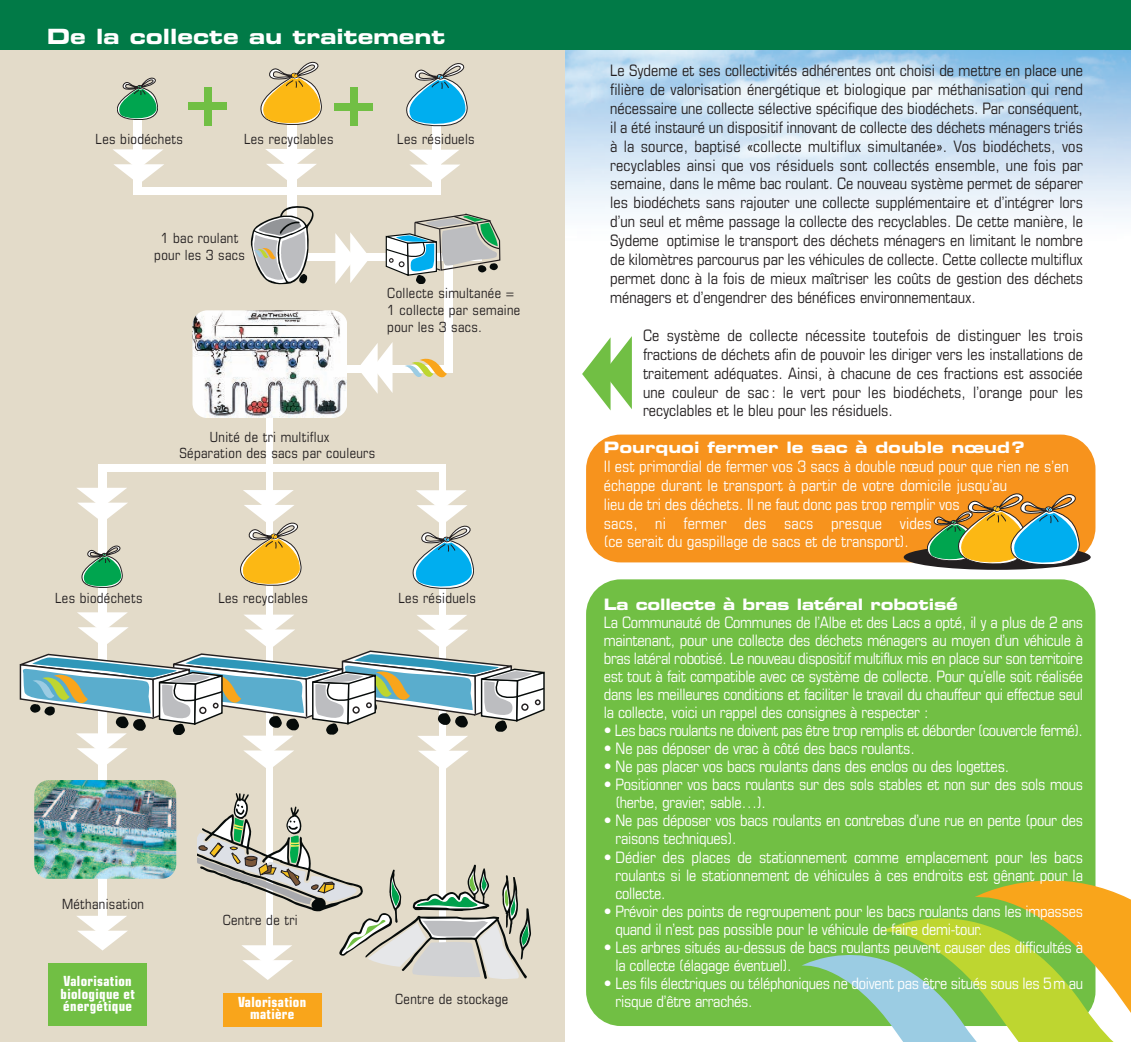
<style>
.page{position:relative;width:1131px;height:1042px;background:#fff}
.page>*{position:absolute;margin:0;border:0;box-sizing:border-box;transform-origin:0 0}
.t1{font:21px "Eurostile Bold Extended Two";color:#fff}
.t2{font:condensed 15.75px/18px "Eurostile";letter-spacing:-.015em;color:#fff}
.t3{font:condensed 15.75px/18.9px "Eurostile";color:#231f20;text-align:justify}
.t4{font:15.75px "Eurostile Bold Extended Two";letter-spacing:-.015em;color:#fff}
.t5{font:condensed 14px/16.8px "Eurostile";letter-spacing:.025em;color:#231f20;text-align:center}
.t6{font:700 condensed 14px/12.2px "Eurostile";letter-spacing:.025em;color:#fff}
</style>
<div class="page">
<div style="left:586px;top:579px;width:509px;height:446px;background:#71bf44;border-radius:35px"></div>
<div style="left:0;top:0;width:564px;height:1041px;background:#e3dbc9"></div>
<svg style="left:801px;top:822px;width:329px;height:219px"></svg>
<div style="left:0;top:0;width:1130px;height:50px;background:#017a47"></div>
<svg style="left:361px;top:343px;width:31px;height:50px"></svg>
<svg style="left:77px;top:487px;width:51px;height:32px"></svg>
<svg style="left:113px;top:149px;width:51px;height:35px"></svg>
<svg style="left:265px;top:149px;width:51px;height:31px"></svg>
<svg style="left:335px;top:232px;width:35px;height:52px"></svg>
<svg style="left:409px;top:150px;width:51px;height:34px"></svg>
<div style="left:295px;top:365px;width:158px;height:8px;background:#fff"></div>
<div style="left:133px;top:187px;width:307px;height:8px;background:#fff"></div>
<div style="left:284px;top:253px;width:197px;height:7px;background:#fff"></div>
<div style="left:98px;top:463px;width:9px;height:456px;background:#fff"></div>
<div style="left:287px;top:124px;width:10px;height:147px;background:#fff"></div>
<div style="left:445px;top:234px;width:8px;height:138px;background:#fff"></div>
<div style="left:100px;top:464px;width:345px;height:7px;background:#fff"></div>
<div style="left:266px;top:405px;width:7px;height:545px;background:#fff"></div>
<div style="left:439px;top:464px;width:7px;height:479px;background:#fff"></div>
<svg style="left:82px;top:545px;width:41px;height:42px"></svg>
<svg style="left:413px;top:490px;width:61px;height:98px"></svg>
<svg style="left:240px;top:490px;width:61px;height:95px"></svg>
<svg style="left:20px;top:612px;width:525px;height:157px"></svg>
<svg style="left:251px;top:206px;width:62px;height:78px"></svg>
<svg style="left:77px;top:916px;width:51px;height:34px"></svg>
<div style="left:49px;top:963px;width:98px;height:62px;background:#71bf44"></div>
<svg style="left:198px;top:793px;width:333px;height:186px"></svg>
<div style="left:223px;top:992px;width:98px;height:33px;background:#f9a51b"></div>
<div style="left:204px;top:87px;width:8px;height:39px;background:#71bf44"></div>
<div style="left:188px;top:102px;width:39px;height:8px;background:#71bf44"></div>
<div style="left:350px;top:87px;width:7px;height:39px;background:#71bf44"></div>
<div style="left:334px;top:103px;width:39px;height:7px;background:#71bf44"></div>
<svg style="left:582px;top:336px;width:50px;height:74px"></svg>
<div style="left:134px;top:116px;width:8px;height:78px;background:#fff"></div>
<div style="left:432px;top:124px;width:8px;height:71px;background:#fff"></div>
<svg style="left:117px;top:78px;width:41px;height:42px"></svg>
<svg style="left:406px;top:63px;width:61px;height:63px"></svg>
<svg style="left:260px;top:62px;width:62px;height:63px"></svg>
<svg style="left:386px;top:213px;width:114px;height:71px"></svg>
<img style="left:34px;top:779px;width:142px;height:99px;border-radius:15px">
<img style="left:192px;top:310px;width:155px;height:107px;border-radius:15px">
<div style="left:586px;top:434px;width:509px;height:128px;background:#f7931d;border-radius:35px"></div>
<div style="left:904px;top:544px;width:186px;height:25px;background:#231f20;border-radius:50%"></div>
<svg style="left:927px;top:493px;width:152px;height:72px"></svg>
<svg style="left:405px;top:358px;width:42px;height:19px"></svg>
<h1 class="t1" style="left:47px;top:29px;width:400px">De la collecte au traitement</h1>
<p class="t5" style="left:96px;top:132px;width:89px">Les biodéchets</p>
<p class="t5" style="left:397px;top:132px;width:79px">Les résiduels</p>
<p class="t5" style="left:244px;top:132px;width:91px">Les recyclables</p>
<p class="t5" style="left:154px;top:231px;width:92px">1 bac roulant pour les 3 sacs</p>
<p class="t5" style="left:387px;top:286px;width:135px;text-align:left">Collecte simultanée =<br>1 collecte par semaine pour les 3 sacs.</p>
<p class="t5" style="left:210px;top:430px;width:121px">Unité de tri multiflux</p>
<p class="t5" style="left:179px;top:445px;width:197px">Séparation des sacs par couleurs</p>
<p class="t5" style="left:55px;top:590px;width:89px">Les biodéchets</p>
<p class="t5" style="left:218px;top:590px;width:91px">Les recyclables</p>
<p class="t5" style="left:398px;top:590px;width:79px">Les résiduels</p>
<p class="t5" style="left:62px;top:896px;width:84px">Méthanisation</p>
<p class="t6" style="left:61px;top:976px;width:76px">Valorisation biologique et énergétique</p>
<p class="t5" style="left:223px;top:911px;width:77px">Centre de tri</p>
<p class="t6" style="left:238px;top:996px;width:70px;text-align:center">Valorisation matière</p>
<p class="t5" style="left:395px;top:991px;width:115px">Centre de stockage</p>
<p class="t3" style="left:610px;top:62px;width:474px">Le Sydeme et ses collectivités adhérentes ont choisi de mettre en place une filière de valorisation énergétique et biologique par méthanisation qui rend nécessaire une collecte sélective spécifique des biodéchets. Par conséquent, il a été instauré un dispositif innovant de collecte des déchets ménagers triés à la source, baptisé «collecte multiflux simultanée». Vos biodéchets, vos recyclables ainsi que vos résiduels sont collectés ensemble, une fois par semaine, dans le même bac roulant. Ce nouveau système permet de séparer les biodéchets sans rajouter une collecte supplémentaire et d’intégrer lors d’un seul et même passage la collecte des recyclables. De cette manière, le Sydeme optimise le transport des déchets ménagers en limitant le nombre de kilomètres parcourus par les véhicules de collecte. Cette collecte multiflux permet donc à la fois de mieux maîtriser les coûts de gestion des déchets ménagers et d’engendrer des bénéfices environnementaux.</p>
<p class="t3" style="left:643px;top:327px;width:441px">Ce système de collecte nécessite toutefois de distinguer les trois fractions de déchets afin de pouvoir les diriger vers les installations de traitement adéquates. Ainsi, à chacune de ces fractions est associée une couleur de sac: le vert pour les biodéchets, l’orange pour les recyclables et le bleu pour les résiduels.</p>
<p class="t4" style="left:604px;top:441px;width:422px">Pourquoi fermer le sac à double nœud?</p>
<p class="t2" style="left:604px;top:458px;width:466px;line-height:18.9px">Il est primordial de fermer vos 3 sacs à double nœud pour que rien ne s’en échappe durant le transport à partir de votre domicile jusqu’au<br>lieu de tri des déchets. Il ne faut donc pas trop remplir vos<br>sacs, ni fermer des sacs presque vides<br>(ce serait du gaspillage de sacs et de transport).</p>
<p class="t4" style="left:604px;top:598px;width:355px">La collecte à bras latéral robotisé</p>
<p class="t2" style="left:604px;top:614px;width:481px;text-align:justify">La Communauté de Communes de l’Albe et des Lacs a opté, il y a plus de 2 ans maintenant, pour une collecte des déchets ménagers au moyen d’un véhicule à bras latéral robotisé. Le nouveau dispositif multiflux mis en place sur son territoire est tout à fait compatible avec ce système de collecte. Pour qu’elle soit réalisée dans les meilleures conditions et faciliter le travail du chauffeur qui effectue seul la collecte, voici un rappel des consignes à respecter :</p>
<p class="t2" style="left:604px;top:722px;width:481px">• Les bacs roulants ne doivent pas être trop remplis et déborder (couvercle fermé).</p>
<p class="t2" style="left:604px;top:740px;width:312px">• Ne pas déposer de vrac à côté des bacs roulants.</p>
<p class="t2" style="left:604px;top:758px;width:407px">• Ne pas placer vos bacs roulants dans des enclos ou des logettes.</p>
<p class="t2" style="left:615px;top:776px;width:469px;text-indent:-12px">• Positionner vos bacs roulants sur des sols stables et non sur des sols mous (herbe, gravier, sable…).</p>
<p class="t2" style="left:615px;top:812px;width:469px;text-indent:-12px">• Ne pas déposer vos bacs roulants en contrebas d’une rue en pente (pour des raisons techniques).</p>
<p class="t2" style="left:615px;top:848px;width:469px;text-align:justify;text-indent:-12px">• Dédier des places de stationnement comme emplacement pour les bacs roulants si le stationnement de véhicules à ces endroits est gênant pour la collecte.</p>
<p class="t2" style="left:615px;top:902px;width:469px;text-indent:-12px">• Prévoir des points de regroupement pour les bacs roulants dans les impasses quand il n’est pas possible pour le véhicule de faire demi-tour.</p>
<p class="t2" style="left:615px;top:938px;width:469px;text-indent:-12px">• Les arbres situés au-dessus de bacs roulants peuvent causer des difficultés à la collecte (élagage éventuel).</p>
<p class="t2" style="left:615px;top:975px;width:469px;text-indent:-12px">• Les fils électriques ou téléphoniques ne doivent pas être situés sous les 5m au risque d’être arrachés.</p>
</div>
